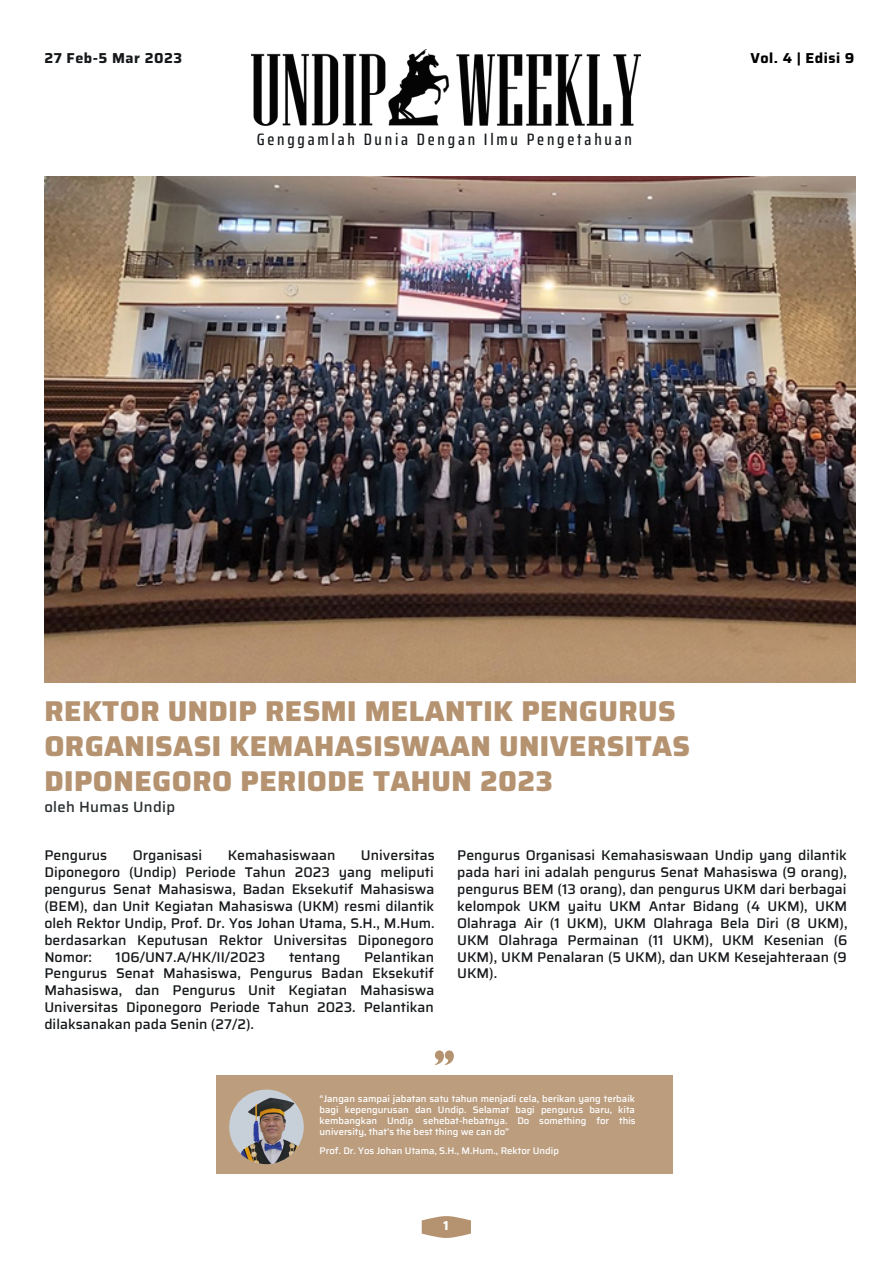
<style>
.page{position:relative;width:893px;height:1264px;background:#fff}
.page>*{position:absolute;margin:0;border:0;box-sizing:border-box;transform-origin:0 0}
.t1{font:800 28.65px/34.8px "Saira";letter-spacing:.015em;color:#b59370}
.t2{font:500 16.5px "Saira Condensed";letter-spacing:.165em;color:#16191b}
.t3{font:500 14.85px "Saira";letter-spacing:.02em;color:#2a2e30}
.t4{font:700 14.4px "Saira";letter-spacing:.035em;color:#16191b}
.t5{font:700 14.4px "Saira";letter-spacing:.035em;color:#000}
.t6{font:500 14.1px/16.8px "Saira";color:#16191b;text-align:justify}
.t7{font:700 13.05px "Saira";color:#fff}
.t8{font:500 9.6px/11.1px "Saira";color:#fff;text-align:justify}
</style>
<div class="page">
<svg style="left:421px;top:1216px;width:50px;height:21px"></svg>
<img style="left:251px;top:49px;width:389px;height:77px">
<img style="left:44px;top:176px;width:811px;height:506px">
<div style="left:216px;top:1074px;width:456px;height:99px;background:#bc9e7f"></div>
<svg style="left:435px;top:1050px;width:19px;height:14px"></svg>
<img style="left:229px;top:1089px;width:75px;height:75px;border-radius:50%">
<p class="t4" style="left:44px;top:46px;width:139px">27 Feb-5 Mar 2023</p>
<p class="t2" style="left:257px;top:126px;width:377px">Genggamlah Dunia Dengan Ilmu Pengetahuan</p>
<p class="t5" style="left:750px;top:46px;width:105px">Vol. 4 | Edisi 9</p>
<p class="t1" style="left:44px;top:693px;width:647px">REKTOR UNDIP RESMI MELANTIK PENGURUS<br>ORGANISASI KEMAHASISWAAN UNIVERSITAS<br>DIPONEGORO PERIODE TAHUN 2023</p>
<p class="t3" style="left:44px;top:795px;width:132px">oleh Humas Undip</p>
<p class="t6" style="left:44px;top:847px;width:64px">Pengurus</p>
<p class="t6" style="left:133px;top:847px;width:71px">Organisasi</p>
<p class="t6" style="left:228px;top:847px;width:109px">Kemahasiswaan</p>
<p class="t6" style="left:44px;top:847px;width:392px;text-indent:316px">Universitas Diponegoro (Undip) Periode Tahun 2023 yang meliputi pengurus Senat Mahasiswa, Badan Eksekutif Mahasiswa (BEM), dan Unit Kegiatan Mahasiswa (UKM) resmi dilantik oleh Rektor Undip, Prof. Dr. Yos Johan Utama, S.H., M.Hum. berdasarkan Keputusan Rektor Universitas Diponegoro Nomor:</p>
<p class="t6" style="left:44px;top:948px;width:391px;text-indent:319px">Pelantikan Pengurus Senat Mahasiswa, Pengurus Badan Eksekutif Mahasiswa, dan Pengurus Unit Kegiatan Mahasiswa Universitas Diponegoro Periode Tahun 2023. Pelantikan dilaksanakan pada Senin (27/2).</p>
<p class="t6" style="left:116px;top:948px;width:151px">106/UN7.A/HK/II/2023</p>
<p class="t6" style="left:289px;top:948px;width:53px">tentang</p>
<p class="t6" style="left:457px;top:847px;width:392px">Pengurus Organisasi Kemahasiswaan Undip yang dilantik pada hari ini adalah pengurus Senat Mahasiswa (9 orang), pengurus BEM (13 orang), dan pengurus UKM dari berbagai kelompok UKM yaitu UKM Antar Bidang (4 UKM), UKM Olahraga Air (1 UKM), UKM Olahraga Bela Diri (8 UKM), UKM Olahraga Permainan (11 UKM), UKM Kesenian (6<br>UKM), UKM Penalaran (5 UKM), dan UKM Kesejahteraan (9<br>UKM).</p>
<p class="t8" style="left:319px;top:1092px;width:317px">“Jangan sampai jabatan satu tahun menjadi cela, berikan yang terbaik bagi kepengurusan dan Undip. Selamat bagi pengurus baru, kita kembangkan Undip sehebat-hebatnya. Do something for this university, that’s the best thing we can do”</p>
<p class="t8" style="left:319px;top:1144px;width:241px">Prof. Dr. Yos Johan Utama, S.H., M.Hum., Rektor Undip</p>
<p class="t7" style="left:443px;top:1215px;width:7px">1</p>
</div>
